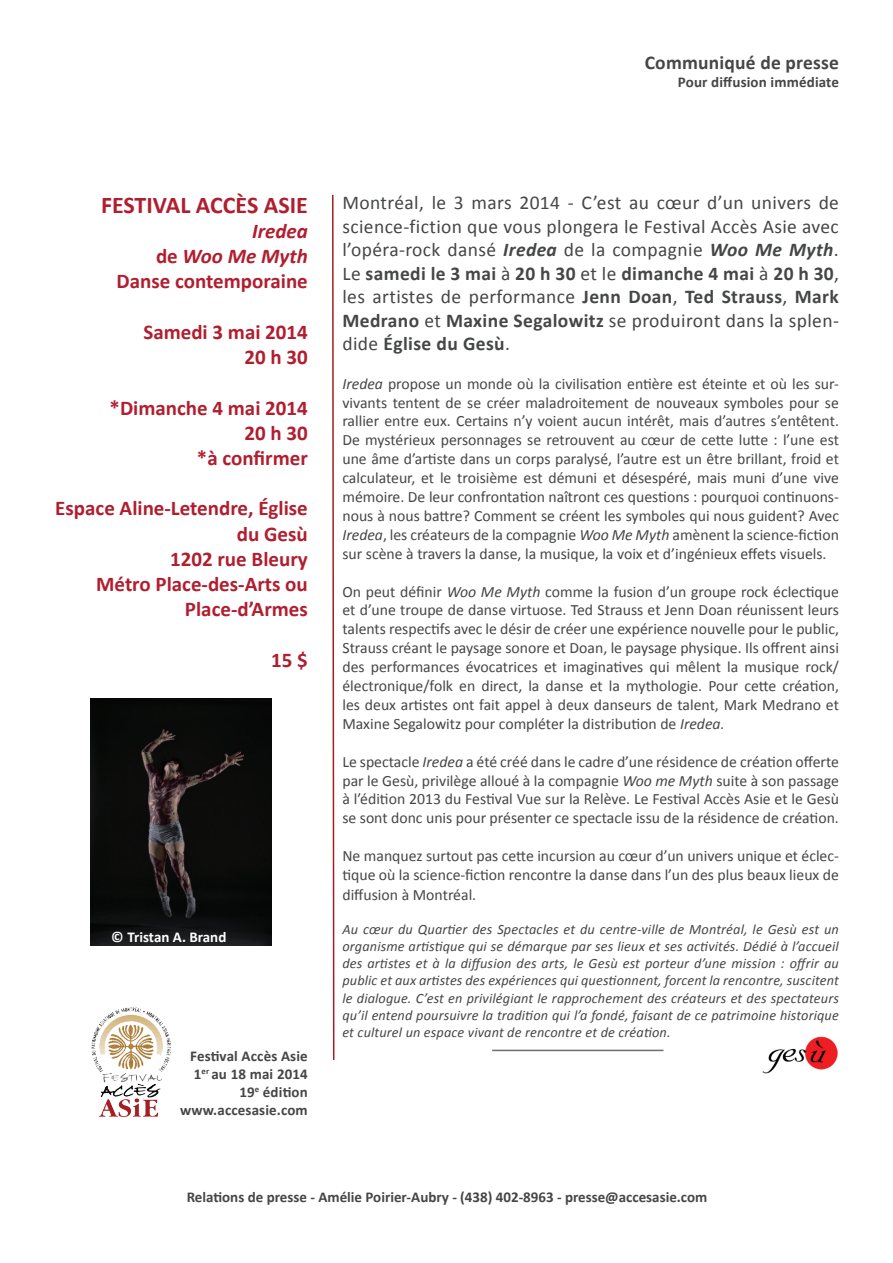
<style>
.page{position:relative;width:893px;height:1263px;background:#fff}
.page>*{position:absolute;margin:0;border:0;box-sizing:border-box;transform-origin:0 0}
.t1{font:700 24px "Calibri";color:#b11e2f}
.t2{font:700 21px/25.2px "Calibri";color:#b11e2f;text-align:right}
.t3{font:19.5px/23.4px "Calibri";letter-spacing:.02em;color:#454647;text-align:justify}
.t4{font:700 19.5px "Calibri";letter-spacing:.01em;color:#454647}
.t5{font:15.75px/18.9px "Calibri";color:#454647;text-align:justify}
.t6{font:700 15px/18px "Calibri";color:#454647;text-align:right}
.t7{font:700 15px "Calibri";color:#fff}
.t8{font:italic 14.25px/17.1px "Calibri";letter-spacing:.01em;color:#454647;text-align:justify}
.s1{font-style:italic}
.s2{font-weight:700;font-style:italic}
.s3{font-weight:700}
</style>
<div class="page">
<img style="left:91px;top:1007px;width:80px;height:110px">
<svg style="left:332px;top:194px;width:3px;height:866px"></svg>
<hr style="left:492px;top:1050px;width:171px;height:1px;background:#6e6e6e">
<img style="left:762px;top:1036px;width:76px;height:37px">
<img style="left:90px;top:699px;width:182px;height:246px">
<p class="t4" style="left:645px;top:50px;width:196px">Communiqué de presse</p>
<p class="t6" style="left:678px;top:73px;width:163px">Pour diffusion immédiate</p>
<h1 class="t1" style="left:101px;top:190px;width:208px">FESTIVAL ACCÈS ASIE</h1>
<h2 class="t2" style="left:117px;top:218px;width:193px"><span class="s1">Iredea<br></span>de <span class="s1">Woo Me Myth<br></span>Danse contemporaine</h2>
<h2 class="t2" style="left:143px;top:319px;width:166px">Samedi 3 mai 2014<br>20 h 30</h2>
<h2 class="t2" style="left:110px;top:395px;width:200px">*Dimanche 4 mai 2014<br>20 h 30<br>*à confirmer</h2>
<h2 class="t2" style="left:55px;top:496px;width:254px">Espace Aline-Letendre, Église du Gesù<br>1202 rue Bleury<br>Métro Place-des-Arts ou<br>Place-d’Armes</h2>
<h2 class="t2" style="left:271px;top:647px;width:38px">15 $</h2>
<p class="t7" style="left:111px;top:927px;width:117px">© Tristan A. Brand</p>
<p class="t6" style="left:180px;top:1047px;width:129px">Festival Accès Asie<br>1<sup>er</sup> au 18 mai 2014<br>19<sup>e</sup> édition www.accesasie.com</p>
<p class="t3" style="left:342px;top:191px;width:498px">Montréal, le 3 mars 2014 - C’est au cœur d’un univers de science-fiction que vous plongera le Festival Accès Asie avec l’opéra-rock dansé <span class="s2">Iredea</span> de la compagnie <span class="s2">Woo Me Myth</span>.<br>Le <span class="s3">samedi le 3 mai</span> à <span class="s3">20 h 30</span> et le <span class="s3">dimanche 4 mai</span> à <span class="s3">20 h 30</span>, les artistes de performance <span class="s3">Jenn Doan</span>, <span class="s3">Ted Strauss</span>, <span class="s3">Mark Medrano</span> et <span class="s3">Maxine Segalowitz</span> se produiront dans la splen&shy;dide <span class="s3">Église du Gesù</span>.</p>
<p class="t5" style="left:342px;top:374px;width:498px"><span class="s1">Iredea</span> propose un monde où la civilisation entière est éteinte et où les sur&shy;vivants tentent de se créer maladroitement de nouveaux symboles pour se rallier entre eux. Certains n’y voient aucun intérêt, mais d’autres s’entêtent.<br>De mystérieux personnages se retrouvent au cœur de cette lutte : l’une est une âme d’artiste dans un corps paralysé, l’autre est un être brillant, froid et calculateur, et le troisième est démuni et désespéré, mais muni d’une vive mémoire. De leur confrontation naîtront ces questions : pourquoi continuons&shy;nous à nous battre? Comment se créent les symboles qui nous guident? Avec <span class="s1">Iredea</span>, les créateurs de la compagnie <span class="s1">Woo Me Myth</span> amènent la science-fiction sur scène à travers la danse, la musique, la voix et d’ingénieux effets visuels.</p>
<p class="t5" style="left:342px;top:582px;width:498px">On peut définir <span class="s1">Woo Me Myth</span> comme la fusion d’un groupe rock éclectique et d’une troupe de danse virtuose. Ted Strauss et Jenn Doan réunissent leurs talents respectifs avec le désir de créer une expérience nouvelle pour le public, Strauss créant le paysage sonore et Doan, le paysage physique. Ils offrent ainsi des performances évocatrices et imaginatives qui mêlent la musique rock/ électronique/folk en direct, la danse et la mythologie. Pour cette création, les deux artistes ont fait appel à deux danseurs de talent, Mark Medrano et Maxine Segalowitz pour compléter la distribution de <span class="s1">Iredea.</span></p>
<p class="t5" style="left:342px;top:752px;width:498px">Le spectacle <span class="s1">Iredea</span> a été créé dans le cadre d’une résidence de création offerte par le Gesù, privilège alloué à la compagnie <span class="s1">Woo me Myth</span> suite à son passage à l’édition 2013 du Festival Vue sur la Relève. Le Festival Accès Asie et le Gesù se sont donc unis pour présenter ce spectacle issu de la résidence de création.</p>
<p class="t5" style="left:342px;top:846px;width:498px;line-height:19.4px">Ne manquez surtout pas cette incursion au cœur d’un univers unique et éclec&shy;tique où la science-fiction rencontre la danse dans l’un des plus beaux lieux de diffusion à Montréal.</p>
<p class="t8" style="left:342px;top:920px;width:498px">Au cœur du Quartier des Spectacles et du centre-ville de Montréal, le Gesù est un organisme artistique qui se démarque par ses lieux et ses activités. Dédié à l’accueil des artistes et à la diffusion des arts, le Gesù est porteur d’une mission : offrir au public et aux artistes des expériences qui questionnent, forcent la rencontre, suscitent le dialogue. C’est en privilégiant le rapprochement des créateurs et des spectateurs qu’il entend poursuivre la tradition qui l’a fondé, faisant de ce patrimoine historique et culturel un espace vivant de rencontre et de création.</p>
<p class="t6" style="left:187px;top:1188px;width:522px">Relations de presse - Amélie Poirier-Aubry - (438) 402-8963 - presse@accesasie.com</p>
</div>
